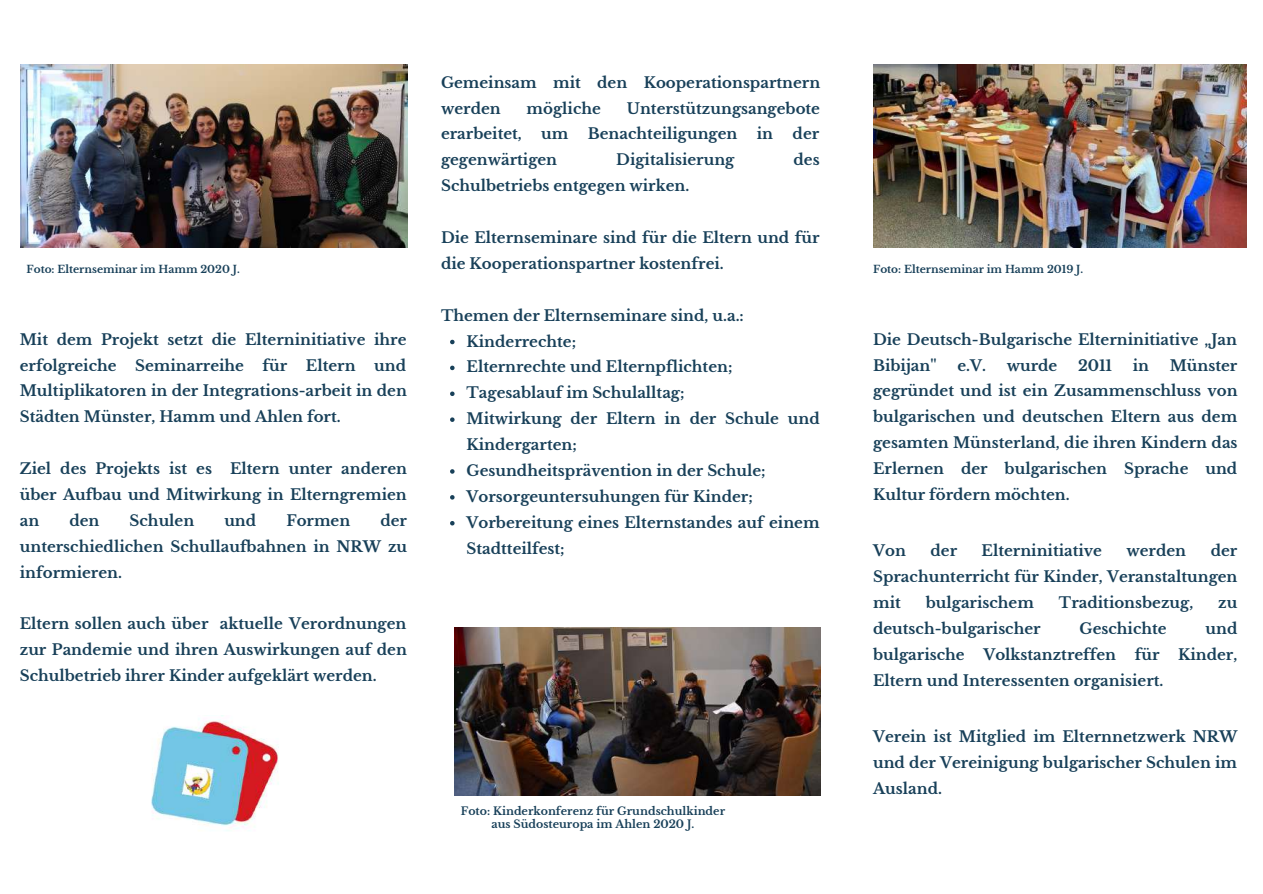
<style>
.page{position:relative;width:1263px;height:894px;background:#fff}
.page>*{position:absolute;margin:0;border:0;box-sizing:border-box;transform-origin:0 0}
.t1{font:700 15px/25.8px "Libre Baskerville";color:#184059;text-align:justify}
.t2{font:700 10.95px/13.6px "Libre Baskerville";color:#184059;text-align:center}
.t3{font:700 10.5px "Libre Baskerville";color:#184059}
</style>
<div class="page">
<img style="left:20px;top:64px;width:387px;height:183px">
<img style="left:455px;top:627px;width:365px;height:168px">
<img style="left:151px;top:715px;width:128px;height:116px">
<img style="left:873px;top:64px;width:373px;height:183px">
<svg style="left:450px;top:339px;width:5px;height:5px"></svg>
<svg style="left:450px;top:365px;width:5px;height:5px"></svg>
<svg style="left:450px;top:391px;width:5px;height:5px"></svg>
<svg style="left:450px;top:417px;width:5px;height:5px"></svg>
<svg style="left:450px;top:469px;width:5px;height:4px"></svg>
<svg style="left:450px;top:495px;width:5px;height:4px"></svg>
<svg style="left:450px;top:521px;width:5px;height:4px"></svg>
<p class="t3" style="left:27px;top:262px;width:215px">Foto: Elternseminar im Hamm 2020 J.</p>
<p class="t1" style="left:20px;top:326px;width:389px">Mit dem Projekt setzt die Elterninitiative ihre erfolgreiche Seminarreihe für Eltern und Multiplikatoren in der Integrations-arbeit in den Städten Münster, Hamm und Ahlen fort.</p>
<p class="t1" style="left:20px;top:456px;width:389px">Ziel des Projekts ist es Eltern unter anderen über Aufbau und Mitwirkung in Elterngremien an</p>
<p class="t1" style="left:20px;top:507px;width:389px;text-indent:361px">der unterschiedlichen Schullaufbahnen in NRW zu informieren.</p>
<p class="t1" style="left:20px;top:611px;width:389px">Eltern sollen auch über aktuelle Verordnungen zur Pandemie und ihren Auswirkungen auf den Schulbetrieb ihrer Kinder aufgeklärt werden.</p>
<p class="t1" style="left:69px;top:507px;width:32px">den</p>
<p class="t1" style="left:130px;top:507px;width:66px">Schulen</p>
<p class="t1" style="left:224px;top:507px;width:33px">und</p>
<p class="t1" style="left:286px;top:507px;width:65px">Formen</p>
<p class="t1" style="left:441px;top:69px;width:381px">Gemeinsam mit den Kooperationspartnern werden</p>
<p class="t1" style="left:527px;top:95px;width:76px">mögliche</p>
<p class="t1" style="left:627px;top:95px;width:195px">Unterstützungsangebote</p>
<p class="t1" style="left:441px;top:121px;width:82px">erarbeitet,</p>
<p class="t1" style="left:541px;top:121px;width:29px">um</p>
<p class="t1" style="left:588px;top:121px;width:151px">Benachteiligungen</p>
<p class="t1" style="left:757px;top:121px;width:18px">in</p>
<p class="t1" style="left:793px;top:121px;width:28px">der</p>
<p class="t1" style="left:441px;top:147px;width:118px">gegenwärtigen</p>
<p class="t1" style="left:616px;top:147px;width:120px">Digitalisierung</p>
<p class="t1" style="left:793px;top:147px;width:28px">des</p>
<p class="t1" style="left:441px;top:173px;width:250px">Schulbetriebs entgegen wirken.</p>
<p class="t1" style="left:441px;top:225px;width:380px">Die Elternseminare sind für die Eltern und für die Kooperationspartner kostenfrei.</p>
<p class="t1" style="left:441px;top:302px;width:304px">Themen der Elternseminare sind, u.a.:</p>
<p class="t1" style="left:467px;top:328px;width:355px;text-align:left">Kinderrechte;<br>Elternrechte und Elternpflichten;<br>Tagesablauf im Schulalltag;<br>Mitwirkung der Eltern in der Schule und<br>Kindergarten;<br>Gesundheitsprävention in der Schule;<br>Vorsorgeuntersuhungen für Kinder;<br>Vorbereitung eines Elternstandes auf einem<br>Stadtteilfest;</p>
<p class="t2" style="left:461px;top:803px;width:266px">Foto: Kinderkonferenz für Grundschulkinder aus Südosteuropa im Ahlen 2020 J.</p>
<p class="t3" style="left:873px;top:262px;width:212px">Foto: Elternseminar im Hamm 2019 J.</p>
<p class="t1" style="left:873px;top:326px;width:365px">Die Deutsch-Bulgarische Elterninitiative „Jan<br>Bibijan''</p>
<p class="t1" style="left:957px;top:352px;width:30px">e.V.</p>
<p class="t1" style="left:1007px;top:352px;width:52px">wurde</p>
<p class="t1" style="left:1078px;top:352px;width:36px">2011</p>
<p class="t1" style="left:1133px;top:352px;width:18px">in</p>
<p class="t1" style="left:873px;top:352px;width:366px;text-indent:297px">Münster gegründet und ist ein Zusammenschluss von bulgarischen und deutschen Eltern aus dem gesamten Münsterland, die ihren Kindern das Erlernen der bulgarischen Sprache und Kultur fördern möchten.</p>
<p class="t1" style="left:873px;top:538px;width:34px">Von</p>
<p class="t1" style="left:930px;top:538px;width:28px">der</p>
<p class="t1" style="left:982px;top:538px;width:122px">Elterninitiative</p>
<p class="t1" style="left:1126px;top:538px;width:61px">werden</p>
<p class="t1" style="left:873px;top:538px;width:366px;text-indent:338px">der Sprachunterricht für Kinder, Veranstaltungen mit</p>
<p class="t1" style="left:926px;top:589px;width:110px">bulgarischem</p>
<p class="t1" style="left:1059px;top:589px;width:136px">Traditionsbezug,</p>
<p class="t1" style="left:1218px;top:589px;width:21px">zu</p>
<p class="t1" style="left:873px;top:615px;width:169px">deutsch-bulgarischer</p>
<p class="t1" style="left:1079px;top:615px;width:89px">Geschichte</p>
<p class="t1" style="left:873px;top:615px;width:366px;text-indent:332px">und bulgarische Volkstanztreffen für Kinder, Eltern und Interessenten organisiert.</p>
<p class="t1" style="left:873px;top:723px;width:366px">Verein ist Mitglied im Elternnetzwerk NRW und der Vereinigung bulgarischer Schulen im Ausland.</p>
</div>
